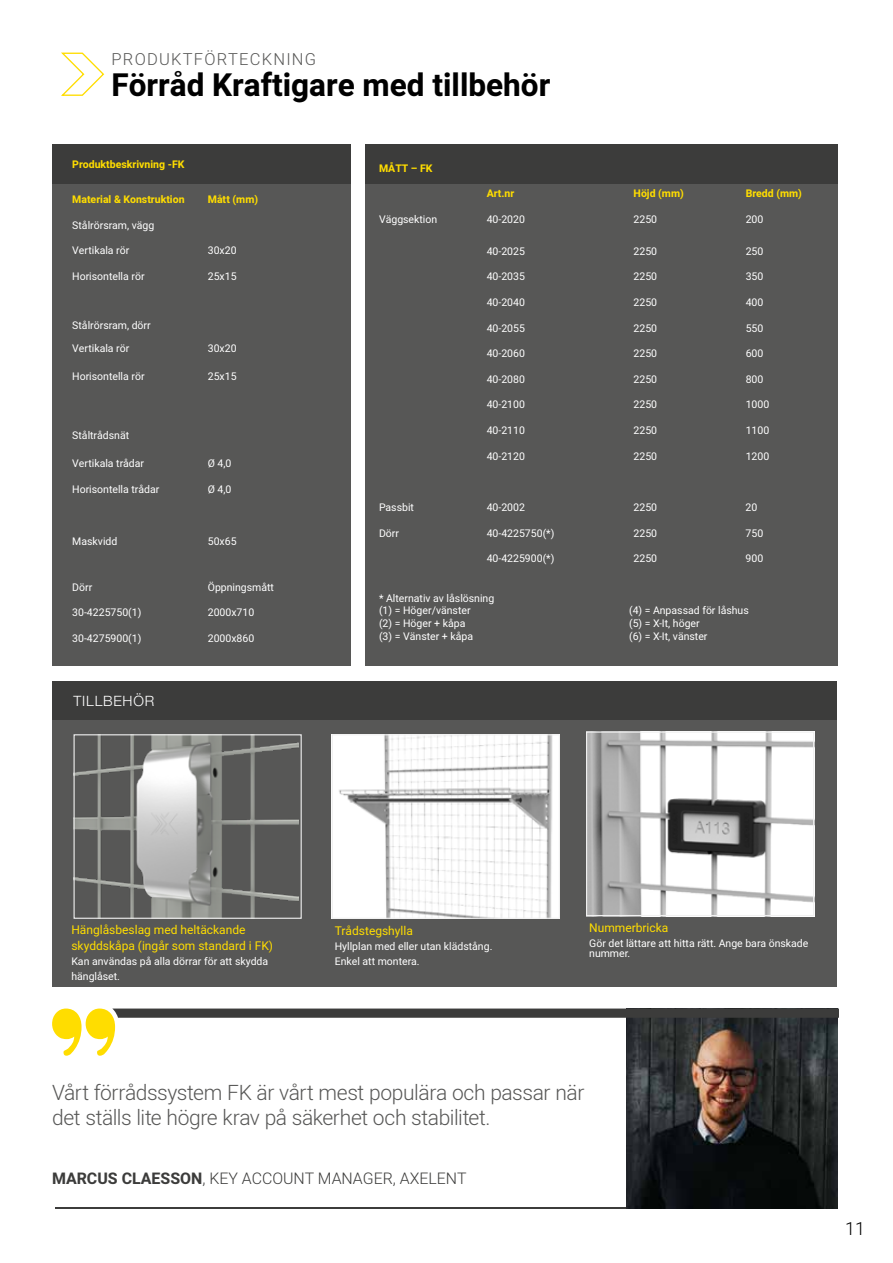
<style>
.page{position:relative;width:893px;height:1263px;background:#fff}
.page>*{position:absolute;margin:0;border:0;box-sizing:border-box;transform-origin:0 0}
.t1{font:700 31.5px "Heebo";color:#000}
.t2{font:300 21px/25.2px "Heebo";letter-spacing:-.02em;color:#575756}
.t3{font:300 18px "Heebo";color:#000}
.t4{font:300 16.5px "Heebo";letter-spacing:.075em;color:#575756}
.t5{font:300 15.9px "Heebo";color:#3c3c3b}
.t6{font:300 14.25px "Helvetica Neue LT Pro";letter-spacing:.06em;color:#fff}
.t7{font:12px/16.5px "Heebo";color:#fd0}
.t8{font:10.5px/12.6px "Heebo";color:#fff}
.t9{font:700 10.5px "Heebo";color:#fd0}
.s1{font-weight:700}
</style>
<div class="page">
<div style="left:366px;top:145px;width:472px;height:39px;background:#3c3c3b"></div>
<div style="left:366px;top:184px;width:472px;height:482px;background:#575756"></div>
<div style="left:52px;top:682px;width:785px;height:39px;background:#3c3c3b"></div>
<div style="left:52px;top:721px;width:785px;height:266px;background:#575756"></div>
<img style="left:588px;top:733px;width:224px;height:181px">
<div style="left:586px;top:731px;width:228px;height:185px;border:1px solid #f0f0f0"></div>
<img style="left:334px;top:736px;width:224px;height:181px">
<div style="left:332px;top:734px;width:228px;height:185px;border:1px solid #f0f0f0"></div>
<div style="left:52px;top:145px;width:298px;height:521px;background:#575756"></div>
<div style="left:52px;top:145px;width:298px;height:39px;background:#3c3c3b"></div>
<img style="left:76px;top:736px;width:222px;height:181px">
<div style="left:74px;top:734px;width:228px;height:185px;border:1px solid #f0f0f0"></div>
<svg style="left:61px;top:52px;width:44px;height:44px"></svg>
<hr style="left:55px;top:1207px;width:782px;height:1px;background:#3c3c3b">
<img style="left:626px;top:1056px;width:211px;height:153px">
<svg style="left:52px;top:1008px;width:787px;height:48px"></svg>
<h3 class="t4" style="left:112px;top:47px;width:206px">PRODUKTFÖRTECKNING</h3>
<h1 class="t1" style="left:112px;top:63px;width:440px">Förråd Kraftigare med tillbehör</h1>
<p class="t9" style="left:72px;top:157px;width:114px">Produktbeskrivning -FK</p>
<p class="t9" style="left:72px;top:192px;width:114px">Material &amp; Konstruktion</p>
<p class="t9" style="left:208px;top:192px;width:52px">Mått (mm)</p>
<p class="t8" style="left:72px;top:219px;width:84px">Stålrörsram, vägg</p>
<p class="t8" style="left:72px;top:244px;width:59px">Vertikala rör</p>
<p class="t8" style="left:208px;top:244px;width:30px">30x20</p>
<p class="t8" style="left:72px;top:270px;width:74px">Horisontella rör</p>
<p class="t8" style="left:208px;top:270px;width:30px">25x15</p>
<p class="t8" style="left:72px;top:314px;width:80px;line-height:23px">Stålrörsram, dörr<br>Vertikala rör</p>
<p class="t8" style="left:208px;top:342px;width:30px">30x20</p>
<p class="t8" style="left:72px;top:370px;width:74px">Horisontella rör</p>
<p class="t8" style="left:208px;top:370px;width:30px">25x15</p>
<p class="t8" style="left:72px;top:429px;width:58px">Ståltrådsnät</p>
<p class="t8" style="left:72px;top:457px;width:73px">Vertikala trådar</p>
<p class="t8" style="left:208px;top:457px;width:25px">Ø 4,0</p>
<p class="t8" style="left:72px;top:483px;width:89px">Horisontella trådar</p>
<p class="t8" style="left:208px;top:483px;width:25px">Ø 4,0</p>
<p class="t8" style="left:72px;top:535px;width:47px">Maskvidd</p>
<p class="t8" style="left:208px;top:535px;width:30px">50x65</p>
<p class="t8" style="left:72px;top:581px;width:22px">Dörr</p>
<p class="t8" style="left:208px;top:581px;width:68px">Öppningsmått</p>
<p class="t8" style="left:72px;top:606px;width:71px">30-4225750(1)</p>
<p class="t8" style="left:208px;top:606px;width:48px">2000x710</p>
<p class="t8" style="left:72px;top:632px;width:71px">30-4275900(1)</p>
<p class="t8" style="left:208px;top:632px;width:48px">2000x860</p>
<h3 class="t6" style="left:74px;top:693px;width:82px">TILLBEHÖR</h3>
<p class="t9" style="left:379px;top:160px;width:55px">MÅTT – FK</p>
<p class="t9" style="left:487px;top:186px;width:29px">Art.nr</p>
<p class="t9" style="left:634px;top:186px;width:52px">Höjd (mm)</p>
<p class="t9" style="left:746px;top:186px;width:58px">Bredd (mm)</p>
<p class="t8" style="left:379px;top:213px;width:60px">Väggsektion</p>
<p class="t8" style="left:487px;top:213px;width:40px">40-2020</p>
<p class="t8" style="left:634px;top:213px;width:25px">2250</p>
<p class="t8" style="left:746px;top:213px;width:19px">200</p>
<p class="t8" style="left:487px;top:244px;width:40px">40-2025</p>
<p class="t8" style="left:634px;top:244px;width:25px">2250</p>
<p class="t8" style="left:746px;top:244px;width:19px">250</p>
<p class="t8" style="left:487px;top:270px;width:40px">40-2035</p>
<p class="t8" style="left:634px;top:270px;width:25px">2250</p>
<p class="t8" style="left:746px;top:270px;width:19px">350</p>
<p class="t8" style="left:487px;top:296px;width:40px">40-2040</p>
<p class="t8" style="left:634px;top:296px;width:25px">2250</p>
<p class="t8" style="left:746px;top:296px;width:19px">400</p>
<p class="t8" style="left:487px;top:321px;width:40px">40-2055</p>
<p class="t8" style="left:634px;top:321px;width:25px">2250</p>
<p class="t8" style="left:746px;top:321px;width:19px">550</p>
<p class="t8" style="left:487px;top:347px;width:40px">40-2060</p>
<p class="t8" style="left:634px;top:347px;width:25px">2250</p>
<p class="t8" style="left:746px;top:347px;width:19px">600</p>
<p class="t8" style="left:487px;top:373px;width:40px">40-2080</p>
<p class="t8" style="left:634px;top:373px;width:25px">2250</p>
<p class="t8" style="left:746px;top:373px;width:19px">800</p>
<p class="t8" style="left:487px;top:398px;width:40px">40-2100</p>
<p class="t8" style="left:634px;top:398px;width:25px">2250</p>
<p class="t8" style="left:746px;top:398px;width:25px">1000</p>
<p class="t8" style="left:487px;top:424px;width:40px">40-2110</p>
<p class="t8" style="left:634px;top:424px;width:25px">2250</p>
<p class="t8" style="left:746px;top:424px;width:25px">1100</p>
<p class="t8" style="left:487px;top:450px;width:40px">40-2120</p>
<p class="t8" style="left:634px;top:450px;width:25px">2250</p>
<p class="t8" style="left:746px;top:450px;width:25px">1200</p>
<p class="t8" style="left:379px;top:501px;width:37px">Passbit</p>
<p class="t8" style="left:487px;top:501px;width:40px">40-2002</p>
<p class="t8" style="left:634px;top:501px;width:25px">2250</p>
<p class="t8" style="left:746px;top:501px;width:13px">20</p>
<p class="t8" style="left:379px;top:527px;width:22px">Dörr</p>
<p class="t8" style="left:487px;top:527px;width:69px">40-4225750(*)</p>
<p class="t8" style="left:634px;top:527px;width:25px">2250</p>
<p class="t8" style="left:746px;top:527px;width:19px">750</p>
<p class="t8" style="left:487px;top:552px;width:69px">40-4225900(*)</p>
<p class="t8" style="left:634px;top:552px;width:25px">2250</p>
<p class="t8" style="left:746px;top:552px;width:19px">900</p>
<p class="t8" style="left:379px;top:592px;width:117px">* Alternativ av låslösning (1) = Höger/vänster<br>(2) = Höger + kåpa<br>(3) = Vänster + kåpa</p>
<p class="t8" style="left:629px;top:604px;width:121px">(4) = Anpassad för låshus (5) = X-It, höger<br>(6) = X-It, vänster</p>
<p class="t7" style="left:71px;top:921px;width:203px">Hänglåsbeslag med heltäckande skyddskåpa (ingår som standard i FK)</p>
<p class="t8" style="left:71px;top:954px;width:198px;line-height:15px">Kan användas på alla dörrar för att skydda hänglåset.</p>
<p class="t7" style="left:335px;top:922px;width:80px">Trådstegshylla</p>
<p class="t8" style="left:335px;top:938px;width:159px;line-height:15px">Hyllplan med eller utan klädstång.<br>Enkel att montera.</p>
<p class="t7" style="left:589px;top:919px;width:81px">Nummerbricka</p>
<p class="t8" style="left:589px;top:938px;width:221px;line-height:10.5px">Gör det lättare att hitta rätt. Ange bara önskade nummer.</p>
<h2 class="t2" style="left:52px;top:1079px;width:534px">Vårt förrådssystem FK är vårt mest populära och passar när det ställs lite högre krav på säkerhet och stabilitet.</h2>
<h3 class="t5" style="left:52px;top:1167px;width:416px"><span class="s1">MARCUS CLAESSON</span>, KEY ACCOUNT MANAGER, AXELENT</h3>
<h3 class="t3" style="left:845px;top:1216px;width:21px">11</h3>
</div>
